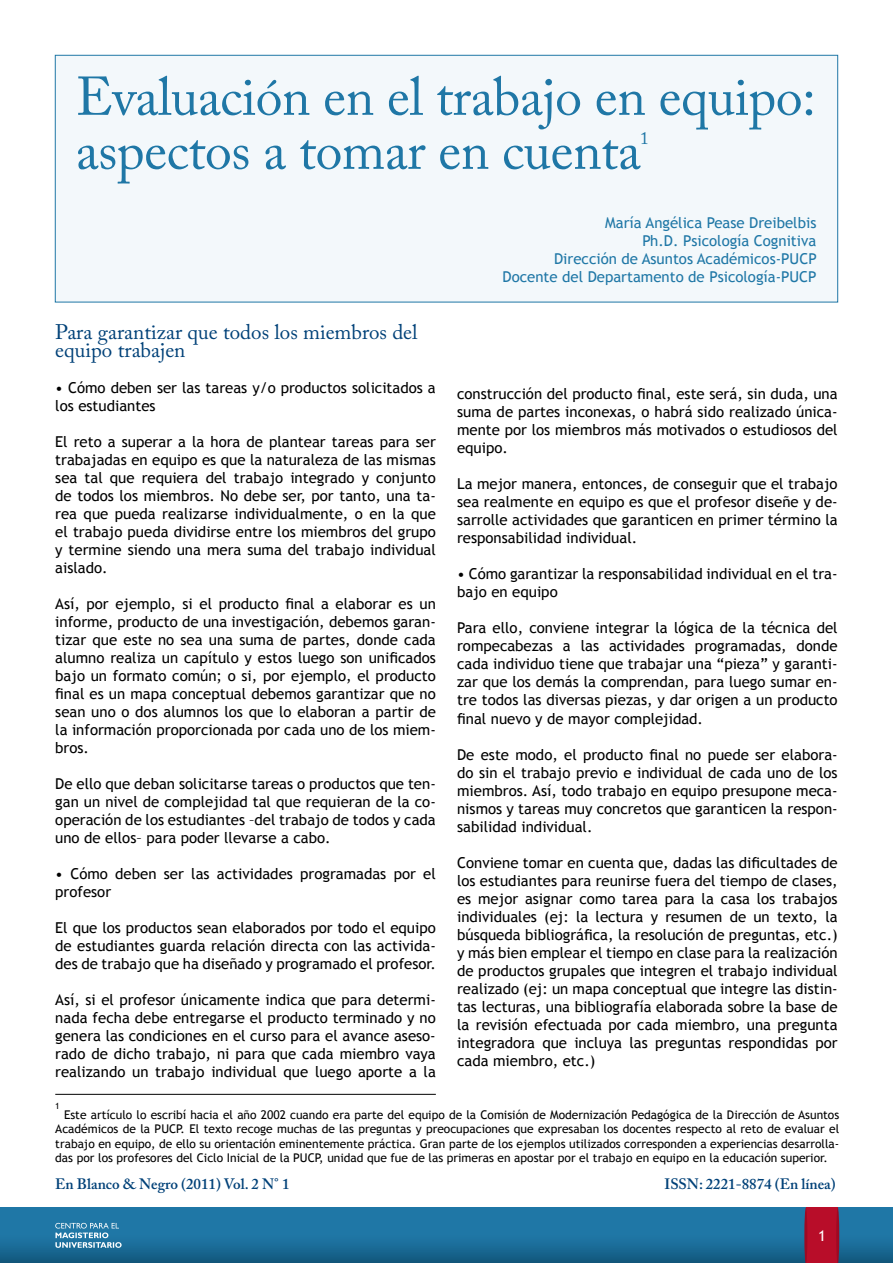
<style>
.page{position:relative;width:893px;height:1263px;background:#fff}
.page>*{position:absolute;margin:0;border:0;box-sizing:border-box;transform-origin:0 0}
.t1{font:54px/54px "Adobe Caslon Pro";letter-spacing:-.01em;color:#1f77a6}
.t2{font:21px/18px "Adobe Caslon Pro";color:#004178}
.t3{font:17.55px "Adobe Caslon Pro";color:#1f77a6}
.t4{font:15px/18px "Trebuchet MS";color:#000;text-align:justify}
.t5{font:15px/18px "Trebuchet MS";color:#1f77a6;text-align:right}
.t6{font:600 15px "Adobe Caslon Pro";color:#004178}
.t7{font:15px "Trebuchet MS";color:#fff}
.t8{font:12px/14.4px "Trebuchet MS";color:#000;text-align:justify}
.t9{font:8.7px "Trebuchet MS";color:#000}
</style>
<div class="page">
<svg style="left:54px;top:277px;width:366px;height:26px"></svg>
<div style="left:55px;top:55px;width:783px;height:247px;background:#f3f8fb;border:1px solid #1f77a6"></div>
<div style="left:0;top:1208px;width:893px;height:55px;background:linear-gradient(to bottom,#237fb1,#156088)"></div>
<div style="left:806px;top:1208px;width:32px;height:55px;background:#b80d29"></div>
<svg style="left:804px;top:1208px;width:3px;height:55px"></svg>
<svg style="left:836px;top:1208px;width:3px;height:55px"></svg>
<svg style="left:55px;top:1223px;width:67px;height:25px;background:#5a99bb"></svg>
<hr style="left:55px;top:1094px;width:381px;height:1px;background:#000">
<h1 class="t1" style="left:76px;top:69px;width:742px">Evaluación en el trabajo en equipo: aspectos a tomar en cuenta</h1>
<p class="t3" style="left:640px;top:127px;width:10px">1</p>
<h2 class="t2" style="left:55px;top:322px;width:364px">Para garantizar que todos los miembros del equipo trabajen</h2>
<p class="t4" style="left:55px;top:378px;width:382px">• Cómo deben ser las tareas y/o productos solicitados a los estudiantes</p>
<p class="t4" style="left:55px;top:432px;width:382px">El reto a superar a la hora de plantear tareas para ser trabajadas en equipo es que la naturaleza de las mismas sea tal que requiera del trabajo integrado y conjunto de todos los miembros. No debe ser, por tanto, una ta&shy;rea que pueda realizarse individualmente, o en la que el trabajo pueda dividirse entre los miembros del grupo y termine siendo una mera suma del trabajo individual aislado.</p>
<p class="t4" style="left:55px;top:594px;width:382px">Así, por ejemplo, si el producto final a elaborar es un informe, producto de una investigación, debemos garan&shy;tizar que este no sea una suma de partes, donde cada alumno realiza un capítulo y estos luego son unificados bajo un formato común; o si, por ejemplo, el producto final es un mapa conceptual debemos garantizar que no sean uno o dos alumnos los que lo elaboran a partir de la información proporcionada por cada uno de los miem&shy;bros.</p>
<p class="t4" style="left:55px;top:774px;width:382px">De ello que deban solicitarse tareas o productos que ten&shy;gan un nivel de complejidad tal que requieran de la co&shy;operación de los estudiantes –del trabajo de todos y cada uno de ellos– para poder llevarse a cabo.</p>
<p class="t4" style="left:55px;top:864px;width:382px">• Cómo deben ser las actividades programadas por el profesor</p>
<p class="t4" style="left:55px;top:918px;width:382px">El que los productos sean elaborados por todo el equipo de estudiantes guarda relación directa con las activida&shy;des de trabajo que ha diseñado y programado el profesor.</p>
<p class="t4" style="left:55px;top:990px;width:382px">Así, si el profesor únicamente indica que para determi&shy;nada fecha debe entregarse el producto terminado y no genera las condiciones en el curso para el avance aseso&shy;rado de dicho trabajo, ni para que cada miembro vaya realizando un trabajo individual que luego aporte a la</p>
<p class="t5" style="left:503px;top:214px;width:316px">María Angélica Pease Dreibelbis<br>Ph.D. Psicología Cognitiva<br>Dirección de Asuntos Académicos-PUCP Docente del Departamento de Psicología-PUCP</p>
<p class="t4" style="left:457px;top:385px;width:382px">construcción del producto final, este será, sin duda, una suma de partes inconexas, o habrá sido realizado única&shy;mente por los miembros más motivados o estudiosos del equipo.</p>
<p class="t4" style="left:457px;top:475px;width:382px">La mejor manera, entonces, de conseguir que el trabajo sea realmente en equipo es que el profesor diseñe y de&shy;sarrolle actividades que garanticen en primer término la responsabilidad individual.</p>
<p class="t4" style="left:457px;top:565px;width:382px">• Cómo garantizar la responsabilidad individual en el tra&shy;bajo en equipo</p>
<p class="t4" style="left:457px;top:619px;width:382px">Para ello, conviene integrar la lógica de la técnica del rompecabezas a las actividades programadas, donde cada individuo tiene que trabajar una “pieza” y garanti&shy;zar que los demás la comprendan, para luego sumar en&shy;tre todos las diversas piezas, y dar origen a un producto final nuevo y de mayor complejidad.</p>
<p class="t4" style="left:457px;top:745px;width:382px">De este modo, el producto final no puede ser elabora&shy;do sin el trabajo previo e individual de cada uno de los miembros. Así, todo trabajo en equipo presupone meca&shy;nismos y tareas muy concretos que garanticen la respon&shy;sabilidad individual.</p>
<p class="t4" style="left:457px;top:853px;width:382px">Conviene tomar en cuenta que, dadas las dificultades de los estudiantes para reunirse fuera del tiempo de clases, es mejor asignar como tarea para la casa los trabajos individuales (ej: la lectura y resumen de un texto, la búsqueda bibliográfica, la resolución de preguntas, etc.) y más bien emplear el tiempo en clase para la realización de productos grupales que integren el trabajo individual realizado (ej: un mapa conceptual que integre las distin&shy;tas lecturas, una bibliografía elaborada sobre la base de la revisión efectuada por cada miembro, una pregunta integradora que incluya las preguntas respondidas por cada miembro, etc.)</p>
<p class="t9" style="left:55px;top:1101px;width:6px">1</p>
<p class="t8" style="left:55px;top:1107px;width:785px;text-indent:9px">Este artículo lo escribí hacia el año 2002 cuando era parte del equipo de la Comisión de Modernización Pedagógica de la Dirección de Asuntos Académicos de la PUCP. El texto recoge muchas de las preguntas y preocupaciones que expresaban los docentes respecto al reto de evaluar el trabajo en equipo, de ello su orientación eminentemente práctica. Gran parte de los ejemplos utilizados corresponden a experiencias desarrolla&shy;das por los profesores del Ciclo Inicial de la PUCP, unidad que fue de las primeras en apostar por el trabajo en equipo en la educación superior.</p>
<p class="t6" style="left:55px;top:1175px;width:236px">En Blanco &amp; Negro (2011) Vol. 2 N° 1</p>
<p class="t6" style="left:664px;top:1175px;width:173px">ISSN: 2221-8874 (En línea)</p>
<p class="t7" style="left:818px;top:1227px;width:9px">1</p>
</div>
